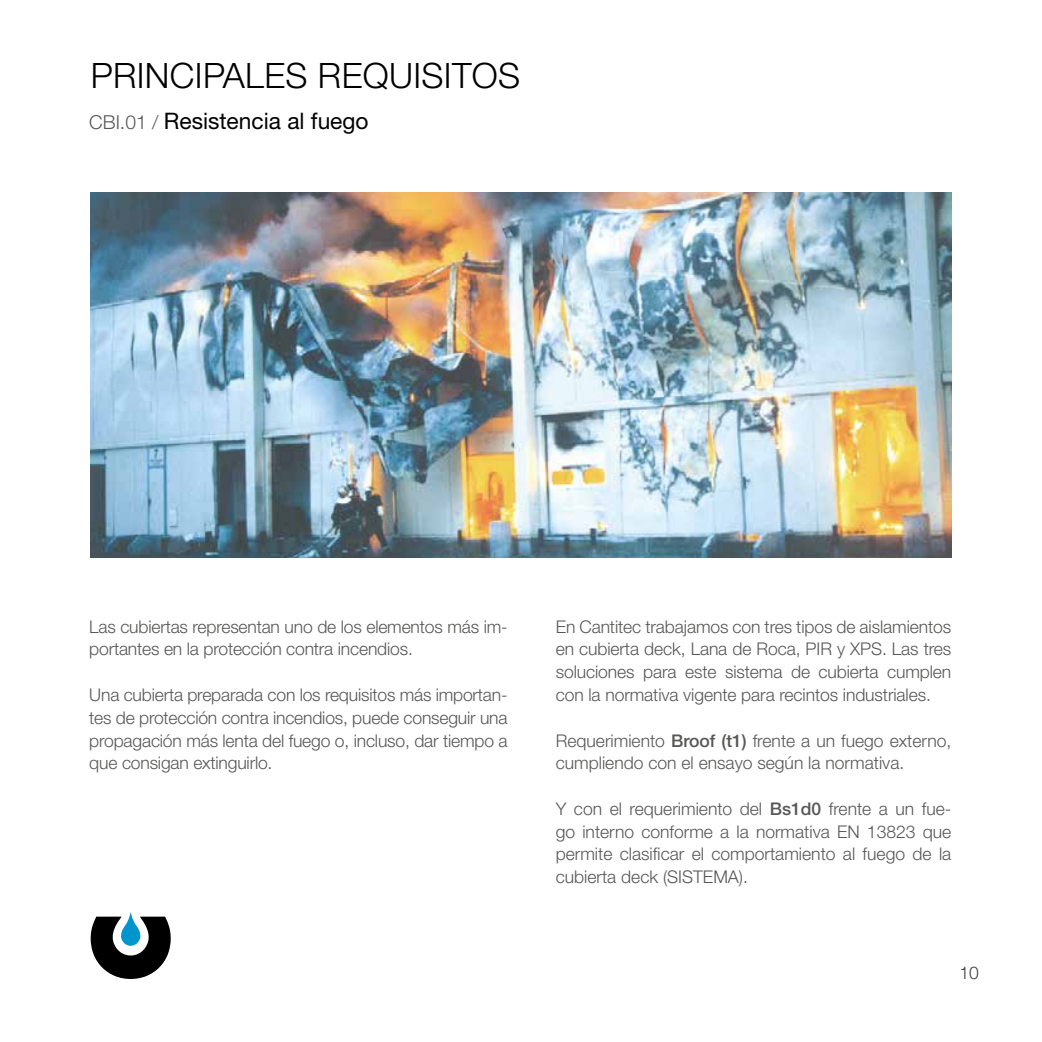
<style>
.page{position:relative;width:1042px;height:1042px;background:#fff}
.page>*{position:absolute;margin:0;border:0;box-sizing:border-box;transform-origin:0 0}
.t1{font:300 35px "Helvetica Neue LT Std";letter-spacing:.01em;color:#000}
.t2{font:22.75px "Helvetica Neue LT Std";color:#000}
.t3{font:300 17.5px/22.8px "Helvetica Neue LT Std";letter-spacing:-.005em;color:#575756;text-align:justify}
.t4{font:300 17.5px "Helvetica Neue LT Std";color:#3f3f3e}
.s1{font-weight:300;font-size:19.25px;color:#575756}
.s2{font-weight:500}
</style>
<div class="page">
<img style="left:91px;top:192px;width:860px;height:365px">
<svg style="left:91px;top:912px;width:80px;height:67px"></svg>
<h1 class="t1" style="left:91px;top:54px;width:431px">PRINCIPALES REQUISITOS</h1>
<h2 class="t2" style="left:89px;top:107px;width:281px"><span class="s1">CBI.01 /</span> Resistencia al fuego</h2>
<p class="t3" style="left:89px;top:615px;width:420px">Las cubiertas representan uno de los elementos más im&shy;portantes en la protección contra incendios.</p>
<p class="t3" style="left:89px;top:683px;width:420px">Una cubierta preparada con los requisitos más importan&shy;tes de protección contra incendios, puede conseguir una propagación más lenta del fuego o, incluso, dar tiempo a que consigan extinguirlo.</p>
<p class="t3" style="left:556px;top:615px;width:397px">En Cantitec trabajamos con tres tipos de aislamientos en cubierta deck, Lana de Roca, PIR y XPS. Las tres soluciones para este sistema de cubierta cumplen con la normativa vigente para recintos industriales.</p>
<p class="t3" style="left:556px;top:728px;width:397px">Requerimiento <span class="s2">Broof (t1)</span> frente a un fuego externo, cumpliendo con el ensayo según la normativa.</p>
<p class="t3" style="left:556px;top:797px;width:397px">Y con el requerimiento del <span class="s2">Bs1d0</span> frente a un fue&shy;go interno conforme a la normativa EN 13823 que permite clasificar el comportamiento al fuego de la cubierta deck (SISTEMA).</p>
<p class="t4" style="left:959px;top:962px;width:21px">10</p>
</div>
